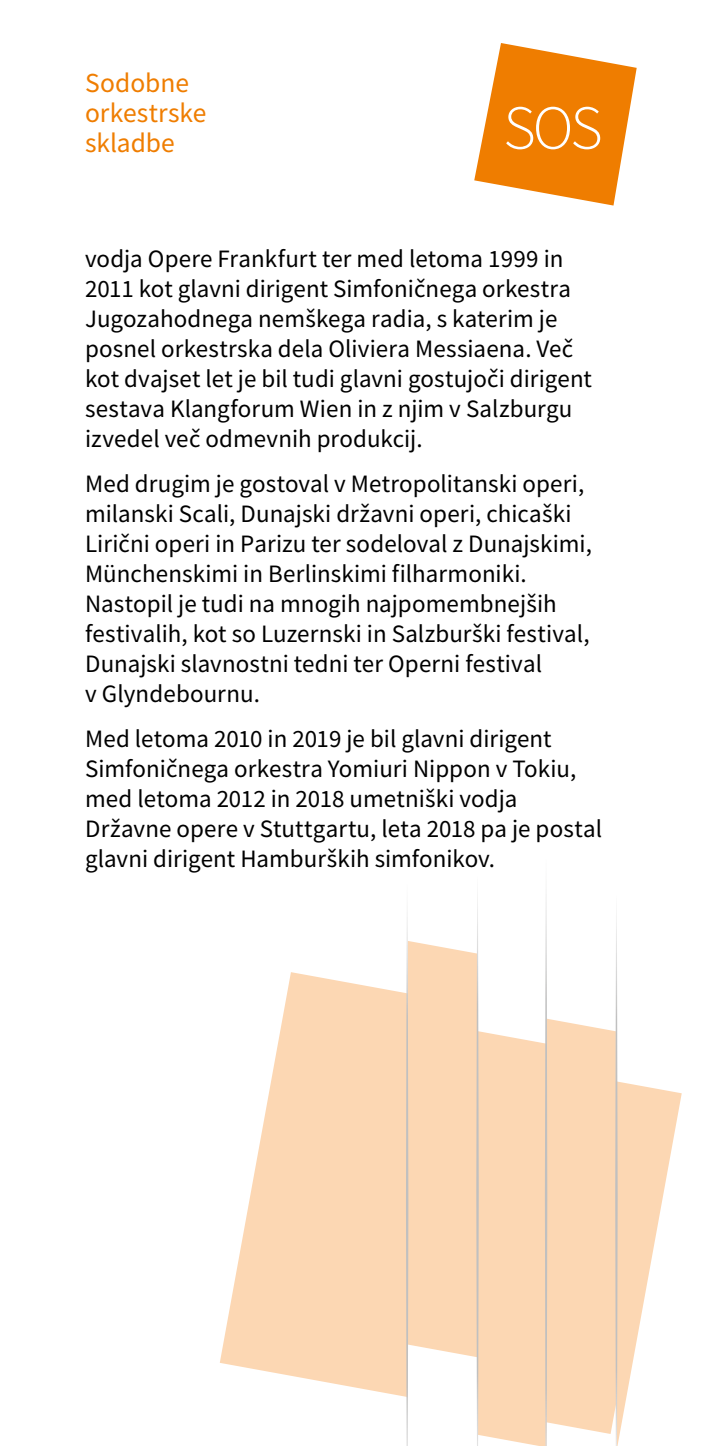
<style>
.page{position:relative;width:709px;height:1446px;background:#fff}
.page>*{position:absolute;margin:0;border:0;box-sizing:border-box;transform-origin:0 0}
.t1{font:62.5px "Source Sans Variable";color:#fff}
.t2{font:27.5px/30px "Source Sans Variable";color:#ef7d00}
.t3{font:25px/30px "Source Sans Variable";letter-spacing:.005em;color:#000}
</style>
<div class="page">
<svg style="left:474px;top:43px;width:162px;height:163px"></svg>
<svg style="left:220px;top:972px;width:186px;height:425px;fill:#fcd7b3"></svg>
<svg style="left:406px;top:894px;width:275px;height:552px"></svg>
<p class="t2" style="left:85px;top:68px;width:123px">Sodobne orkestrske skladbe</p>
<h1 class="t1" style="left:503px;top:90px;width:101px">SOS</h1>
<p class="t3" style="left:85px;top:244px;width:508px">vodja Opere Frankfurt ter med letoma 1999 in 2011 kot glavni dirigent Simfoničnega orkestra Jugozahodnega nemškega radia, s katerim je posnel orkestrska dela Oliviera Messiaena. Več kot dvajset let je bil tudi glavni gostujoči dirigent sestava Klangforum Wien in z njim v Salzburgu izvedel več odmevnih produkcij.</p>
<p class="t3" style="left:85px;top:469px;width:508px">Med drugim je gostoval v Metropolitanski operi, milanski Scali, Dunajski državni operi, chicaški Lirični operi in Parizu ter sodeloval z Dunajskimi, Münchenskimi in Berlinskimi filharmoniki.<br>Nastopil je tudi na mnogih najpomembnejših festivalih, kot so Luzernski in Salzburški festival, Dunajski slavnostni tedni ter Operni festival<br>v Glyndebournu.</p>
<p class="t3" style="left:85px;top:724px;width:518px">Med letoma 2010 in 2019 je bil glavni dirigent Simfoničnega orkestra Yomiuri Nippon v Tokiu, med letoma 2012 in 2018 umetniški vodja Državne opere v Stuttgartu, leta 2018 pa je postal glavni dirigent Hamburških simfonikov.</p>
</div>
